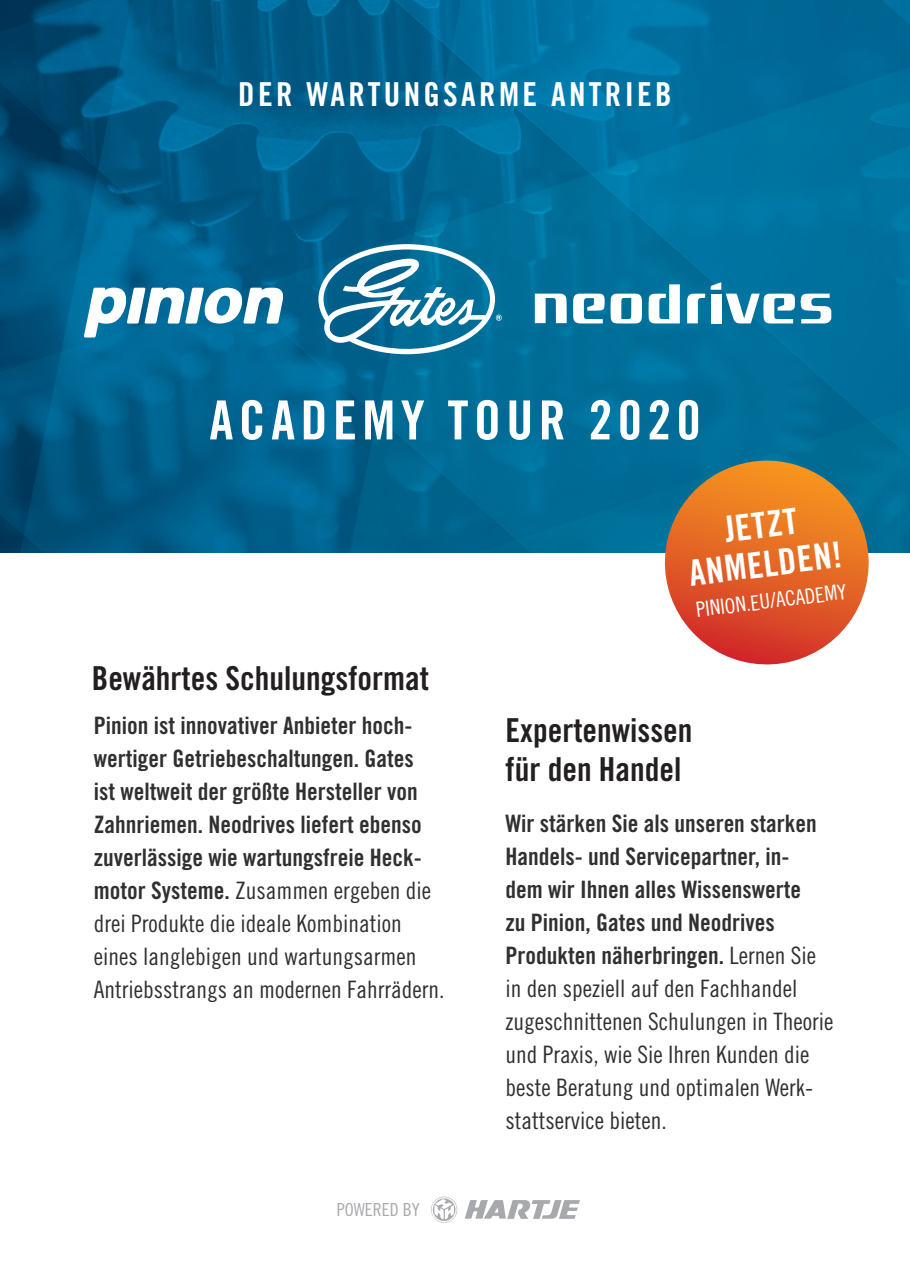
<style>
.page{position:relative;width:910px;height:1276px;background:#fff}
.page>*{position:absolute;margin:0;border:0;box-sizing:border-box;transform-origin:0 0}
.t1{font:54px "Trade Gothic LT Pro Bd Cn 20";letter-spacing:.1em;color:#fff}
.t2{font:36px "Trade Gothic LT Pro Bd Cn 20";color:#fff}
.t3{font:33px "Trade Gothic LT Pro Bd Cn 20";color:#231f20}
.t4{font:33px "Trade Gothic LT Pro Bd Cn 20";letter-spacing:.1em;color:#fff}
.t5{font:24px/33px "Trade Gothic LT Pro Cn 18";color:#312f30}
.t6{font:24px/33px "Trade Gothic LT Pro Bd Cn 20";color:#312f30}
.t7{font:21px "Trade Gothic LT Pro Cn 18";color:#fff}
.t8{font:18px "Trade Gothic LT Pro Cn 18";color:#a8a9ad}
.s1{font-family:"Trade Gothic LT Pro Bd Cn 20"}
</style>
<div class="page">
<img style="left:0;top:0;width:910px;height:553px">
<svg style="left:84px;top:288px;width:200px;height:49px"></svg>
<svg style="left:465px;top:1200px;width:115px;height:19px"></svg>
<svg style="left:431px;top:1196px;width:26px;height:26px"></svg>
<svg style="left:654px;top:460px;width:225px;height:205px;background:#c77d56"></svg>
<svg style="left:318px;top:244px;width:184px;height:110px"></svg>
<svg style="left:801px;top:293px;width:30px;height:30px"></svg>
<svg style="left:648px;top:284px;width:32px;height:39px"></svg>
<svg style="left:535px;top:294px;width:32px;height:29px"></svg>
<svg style="left:573px;top:293px;width:69px;height:30px"></svg>
<svg style="left:687px;top:282px;width:108px;height:41px"></svg>
<div style="left:711px;top:294px;width:10px;height:29px;background:#fff"></div>
<p class="t4" style="left:238px;top:75px;width:435px">DER WARTUNGSARME ANTRIEB</p>
<p class="t1" style="left:209px;top:387px;width:493px">ACADEMY TOUR 2020</p>
<p class="t3" style="left:92px;top:658px;width:339px">Bewährtes Schulungsformat</p>
<p class="t6" style="left:94px;top:709px;width:329px">Pinion ist innovativer Anbieter hoch&shy;wertiger Getriebeschaltungen. Gates ist weltweit der größte Hersteller von Zahnriemen. Neodrives liefert ebenso zuverlässige wie wartungsfreie Heck-</p>
<p class="t5" style="left:94px;top:873px;width:352px"><span class="s1">motor Systeme.</span> Zusammen ergeben die drei Produkte die ideale Kombination eines langlebigen und wartungsarmen Antriebsstrangs an modernen Fahrrädern.</p>
<p class="t8" style="left:337px;top:1199px;width:84px">POWERED BY</p>
<p class="t2" style="left:722px;top:507px;width:74px;rotate:-7deg">JETZT</p>
<p class="t2" style="left:687px;top:551px;width:155px;rotate:-7deg">ANMELDEN!</p>
<p class="t7" style="left:695px;top:597px;width:153px;rotate:-7deg">PINION.EU/ACADEMY</p>
<p class="t3" style="left:506px;top:710px;width:188px">Expertenwissen</p>
<p class="t3" style="left:506px;top:749px;width:177px">für den Handel</p>
<p class="t5" style="left:506px;top:807px;width:329px"><span class="s1">Wir stärken Sie als unseren starken Handels- und Servicepartner, in-<br>dem wir Ihnen alles Wissenswerte<br>zu Pinion, Gates und Neodrives Produkten näherbringen.</span> Lernen Sie in den speziell auf den Fachhandel zugeschnittenen Schulungen in Theorie und Praxis, wie Sie Ihren Kunden die beste Beratung und optimalen Werk&shy;stattservice bieten.</p>
</div>
